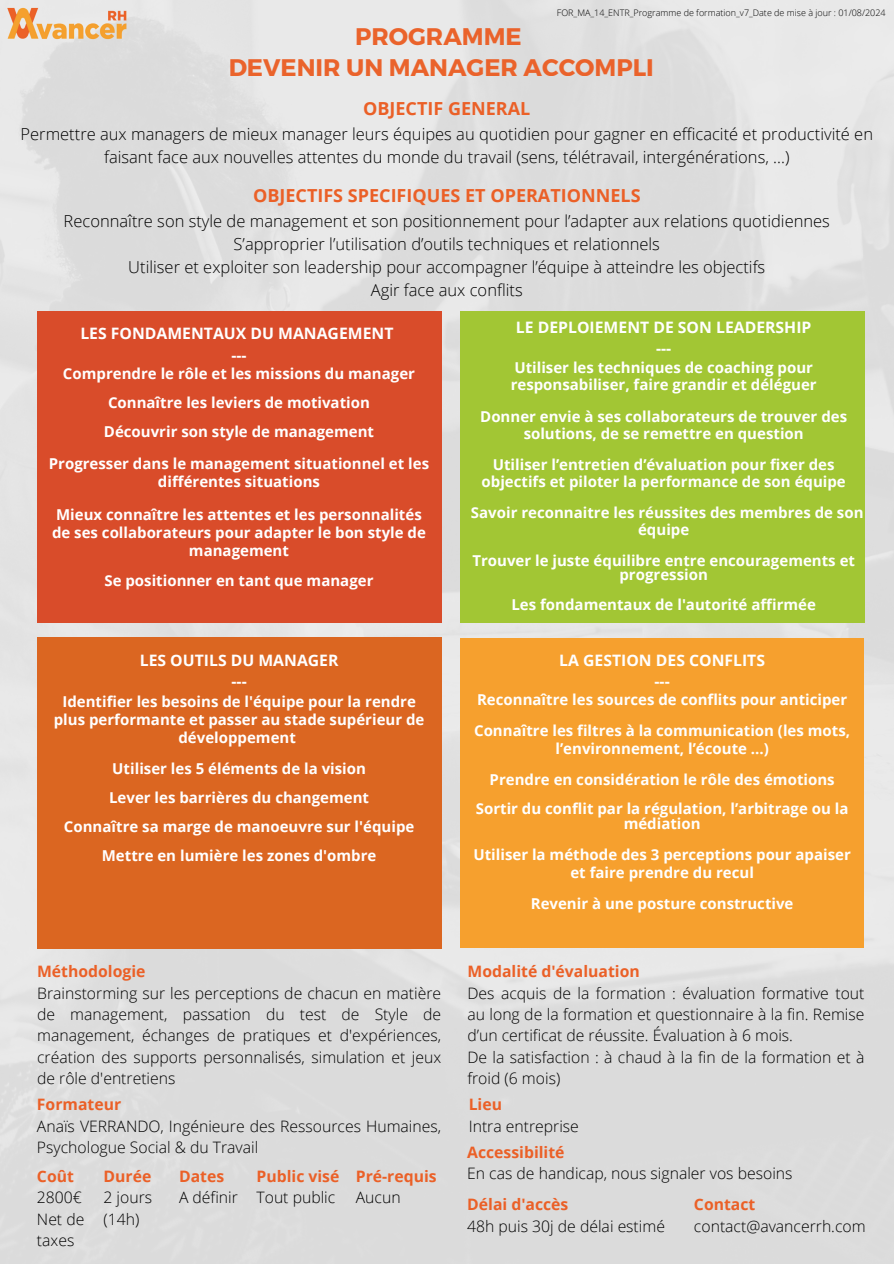
<style>
.page{position:relative;width:894px;height:1264px;background:#fff}
.page>*{position:absolute;margin:0;border:0;box-sizing:border-box;transform-origin:0 0}
.t1{font:700 24px/30.3px "Montserrat";color:#eb6027;text-align:center}
.t2{font:700 18px "Open Sans";color:#eb6027}
.t3{font:300 16.5px/23px "Open Sans";color:#000;text-align:center}
.t4{font:300 15.75px/21.3px "Open Sans";color:#000}
.t5{font:700 15.75px "Open Sans";color:#eb6027}
.t6{font:700 15.75px/21.3px "Open Sans";color:#fff;text-align:center}
.t7{font:700 15px/29.2px "Open Sans";color:#fff;text-align:center}
.t8{font:300 9px "Open Sans";color:#000}
</style>
<div class="page">
<img style="left:0;top:0;width:893px;height:1263px">
<div style="left:37px;top:311px;width:404px;height:311px;background:#d94c2a"></div>
<div style="left:460px;top:311px;width:404px;height:311px;background:#a2c634"></div>
<div style="left:37px;top:637px;width:404px;height:311px;background:#db6621"></div>
<div style="left:460px;top:638px;width:404px;height:309px;background:#f6a02e"></div>
<img style="left:0;top:0;width:133px;height:46px">
<p class="t8" style="left:556px;top:7px;width:330px">FOR_MA_14_ENTR_Programme de formation_v7_Date de mise à jour : 01/08/2024</p>
<h1 class="t1" style="left:228px;top:20px;width:427px">PROGRAMME<br>DEVENIR UN MANAGER ACCOMPLI</h1>
<p class="t2" style="left:363px;top:96px;width:169px">OBJECTIF GENERAL</p>
<p class="t3" style="left:21px;top:122px;width:853px">Permettre aux managers de mieux manager leurs équipes au quotidien pour gagner en efficacité et productivité en faisant face aux nouvelles attentes du monde du travail (sens, télétravail, intergénérations, ...)</p>
<p class="t2" style="left:253px;top:183px;width:389px">OBJECTIFS SPECIFIQUES ET OPERATIONNELS</p>
<p class="t3" style="left:64px;top:209px;width:767px">Reconnaître son style de management et son positionnement pour l’adapter aux relations quotidiennes S’approprier l’utilisation d’outils techniques et relationnels<br>Utiliser et exploiter son leadership pour accompagner l’équipe à atteindre les objectifs<br>Agir face aux conflits</p>
<p class="t6" style="left:80px;top:323px;width:314px">LES FONDAMENTAUX DU MANAGEMENT ---</p>
<p class="t7" style="left:63px;top:358px;width:353px">Comprendre le rôle et les missions du manager<br>Connaître les leviers de motivation<br>Découvrir son style de management</p>
<p class="t7" style="left:49px;top:454px;width:382px;line-height:18px">Progresser dans le management situationnel et les différentes situations</p>
<p class="t7" style="left:52px;top:505px;width:375px;line-height:18px">Mieux connaître les attentes et les personnalités de ses collaborateurs pour adapter le bon style de management</p>
<p class="t7" style="left:104px;top:565px;width:270px">Se positionner en tant que manager</p>
<p class="t6" style="left:140px;top:648px;width:200px">LES OUTILS DU MANAGER ---</p>
<p class="t7" style="left:54px;top:692px;width:372px;line-height:18px">Identifier les besoins de l'équipe pour la rendre plus performante et passer au stade supérieur de développement</p>
<p class="t7" style="left:64px;top:753px;width:352px">Utiliser les 5 éléments de la vision<br>Lever les barrières du changement<br>Connaître sa marge de manoeuvre sur l'équipe Mettre en lumière les zones d'ombre</p>
<p class="t5" style="left:37px;top:960px;width:110px">Méthodologie</p>
<p class="t4" style="left:37px;top:981px;width:405px;text-align:justify">Brainstorming sur les perceptions de chacun en matière de management, passation du test de Style de management, échanges de pratiques et d'expériences, création des supports personnalisés, simulation et jeux de rôle d'entretiens</p>
<p class="t5" style="left:37px;top:1093px;width:86px">Formateur</p>
<p class="t4" style="left:37px;top:1114px;width:405px">Anaïs VERRANDO, Ingénieure des Ressources Humaines,<br>Psychologue Social &amp; du Travail</p>
<p class="t5" style="left:37px;top:1165px;width:38px">Coût</p>
<p class="t4" style="left:37px;top:1186px;width:49px">2800€<br>Net de taxes</p>
<p class="t5" style="left:103px;top:1165px;width:49px">Durée</p>
<p class="t4" style="left:103px;top:1186px;width:50px">2 jours (14h)</p>
<p class="t5" style="left:256px;top:1165px;width:84px">Public visé</p>
<p class="t4" style="left:256px;top:1186px;width:80px">Tout public</p>
<p class="t5" style="left:356px;top:1165px;width:82px">Pré-requis</p>
<p class="t4" style="left:356px;top:1186px;width:46px">Aucun</p>
<p class="t5" style="left:179px;top:1165px;width:47px">Dates</p>
<p class="t4" style="left:179px;top:1186px;width:60px">A définir</p>
<p class="t6" style="left:515px;top:316px;width:297px">LE DEPLOIEMENT DE SON LEADERSHIP ---</p>
<p class="t7" style="left:510px;top:359px;width:307px;line-height:16.8px;text-align:left">Utiliser les techniques de coaching pour responsabiliser, faire grandir et déléguer</p>
<p class="t7" style="left:480px;top:407px;width:368px;line-height:16.8px">Donner envie à ses collaborateurs de trouver des solutions, de se remettre en question</p>
<p class="t7" style="left:481px;top:456px;width:365px;line-height:16.8px">Utiliser l’entretien d’évaluation pour fixer des objectifs et piloter la performance de son équipe</p>
<p class="t7" style="left:471px;top:504px;width:394px;line-height:16.8px">Savoir reconnaitre les réussites des membres de son équipe</p>
<p class="t7" style="left:472px;top:552px;width:384px;line-height:14.7px">Trouver le juste équilibre entre encouragements et progression</p>
<p class="t7" style="left:511px;top:589px;width:306px">Les fondamentaux de l'autorité affirmée</p>
<p class="t6" style="left:559px;top:648px;width:207px">LA GESTION DES CONFLITS ---</p>
<p class="t7" style="left:474px;top:683px;width:377px;line-height:31.5px;text-align:left">Reconnaître les sources de conflits pour anticiper<br>Connaître les filtres à la communication (les mots,</p>
<p class="t7" style="left:475px;top:733px;width:374px;line-height:29.8px">l’environnement, l’écoute ...)<br>Prendre en considération le rôle des émotions<br>Sortir du conflit par la régulation, l’arbitrage ou la</p>
<p class="t7" style="left:473px;top:807px;width:379px;line-height:31.5px">médiation<br>Utiliser la méthode des 3 perceptions pour apaiser</p>
<p class="t7" style="left:530px;top:857px;width:264px;line-height:30.3px">et faire prendre du recul<br>Revenir à une posture constructive</p>
<p class="t5" style="left:467px;top:960px;width:174px">Modalité d'évaluation</p>
<p class="t4" style="left:467px;top:981px;width:398px">Des acquis de la formation : évaluation formative tout au long de la formation et questionnaire à la fin. Remise d’un certificat de réussite. Évaluation à 6 mois.<br>De la satisfaction : à chaud à la fin de la formation et à froid (6 mois)</p>
<p class="t5" style="left:468px;top:1093px;width:35px">Lieu</p>
<p class="t4" style="left:468px;top:1114px;width:112px">Intra entreprise</p>
<p class="t5" style="left:467px;top:1141px;width:99px">Accessibilité</p>
<p class="t4" style="left:467px;top:1162px;width:327px">En cas de handicap, nous signaler vos besoins</p>
<p class="t5" style="left:467px;top:1193px;width:103px">Délai d'accès</p>
<p class="t4" style="left:467px;top:1214px;width:199px">48h puis 30j de délai estimé</p>
<p class="t5" style="left:693px;top:1193px;width:63px">Contact</p>
<p class="t4" style="left:693px;top:1214px;width:173px">contact@avancerrh.com</p>
</div>
